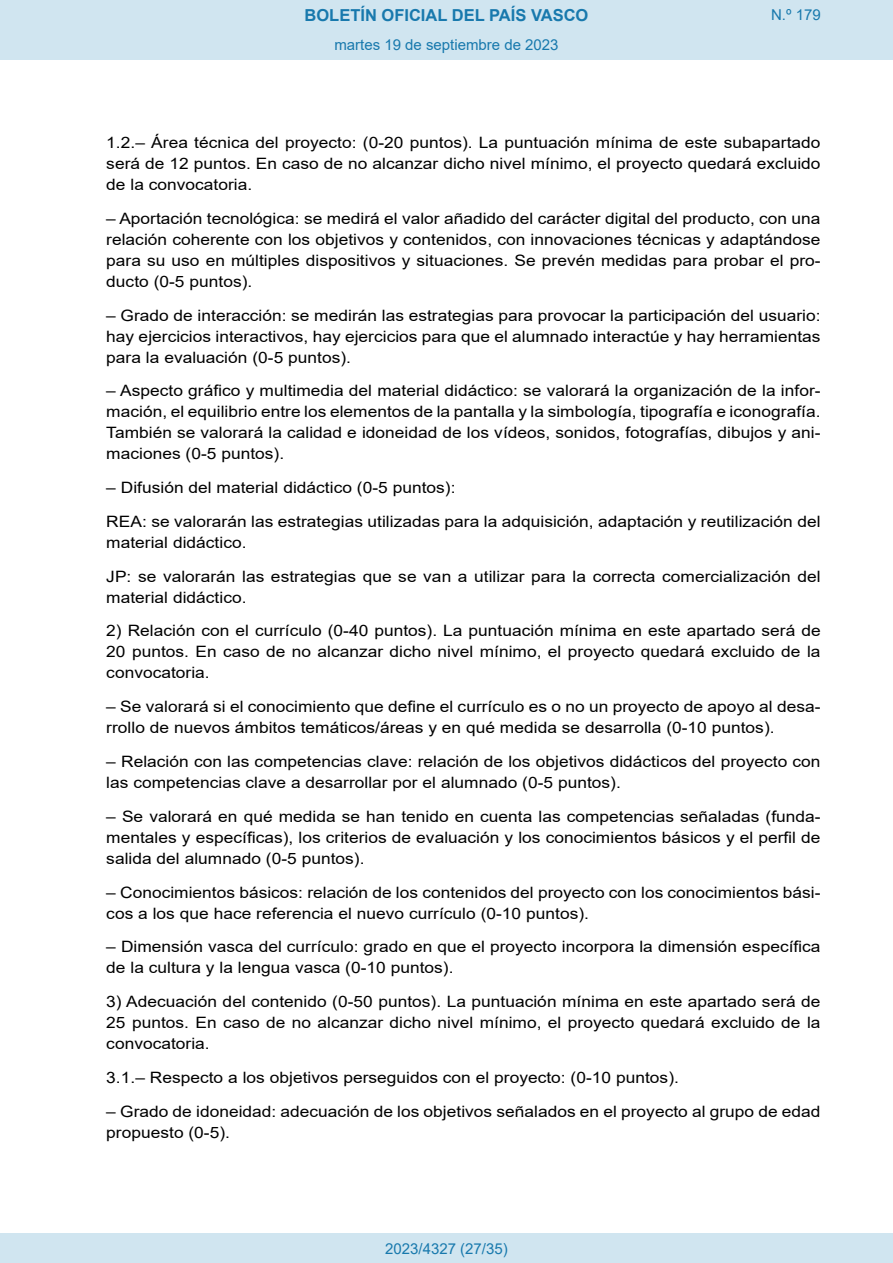
<style>
.page{position:relative;width:893px;height:1263px;background:#fff}
.page>*{position:absolute;margin:0;border:0;box-sizing:border-box;transform-origin:0 0}
.t1{font:700 16.5px "Arial";color:#1879ad}
.BOPVDetalle1{font:15.6px/21px "Arial";color:#000;text-align:justify;scale:1.11 1}
.Paginacion_Centro{font:15px "Arial";color:#1879ad}
</style>
<div class="page">
<div style="left:0;top:0;width:893px;height:60px;background:#d0e5f0"></div>
<div style="left:0;top:1233px;width:893px;height:30px;background:#d0e5f0"></div>
<p class="t1" style="left:305px;top:3px;width:285px">BOLETÍN OFICIAL DEL PAÍS VASCO</p>
<p class="Paginacion_Centro" style="left:334px;top:35px;width:226px">martes 19 de septiembre de 2023</p>
<p class="Paginacion_Centro" style="left:771px;top:5px;width:51px">N.º 179</p>
<p class="BOPVDetalle1" style="left:106px;top:132px;width:645px">1.2.– Área técnica del proyecto: (0-20 puntos). La puntuación mínima de este subapartado será de 12 puntos. En caso de no alcanzar dicho nivel mínimo, el proyecto quedará excluido de la convocatoria.</p>
<p class="BOPVDetalle1" style="left:106px;top:208px;width:645px">– Aportación tecnológica: se medirá el valor añadido del carácter digital del producto, con una relación coherente con los objetivos y contenidos, con innovaciones técnicas y adaptándose para su uso en múltiples dispositivos y situaciones. Se prevén medidas para probar el pro&shy;ducto (0-5 puntos).</p>
<p class="BOPVDetalle1" style="left:106px;top:305px;width:645px">– Grado de interacción: se medirán las estrategias para provocar la participación del usuario: hay ejercicios interactivos, hay ejercicios para que el alumnado interactúe y hay herramientas para la evaluación (0-5 puntos).</p>
<p class="BOPVDetalle1" style="left:106px;top:380px;width:645px">– Aspecto gráfico y multimedia del material didáctico: se valorará la organización de la infor&shy;mación, el equilibrio entre los elementos de la pantalla y la simbología, tipografía e iconografía.<br>También se valorará la calidad e idoneidad de los vídeos, sonidos, fotografías, dibujos y ani&shy;maciones (0-5 puntos).</p>
<p class="BOPVDetalle1" style="left:106px;top:477px;width:316px">– Difusión del material didáctico (0-5 puntos):</p>
<p class="BOPVDetalle1" style="left:106px;top:511px;width:645px">REA: se valorarán las estrategias utilizadas para la adquisición, adaptación y reutilización del material didáctico.</p>
<p class="BOPVDetalle1" style="left:106px;top:566px;width:645px">JP: se valorarán las estrategias que se van a utilizar para la correcta comercialización del material didáctico.</p>
<p class="BOPVDetalle1" style="left:106px;top:620px;width:645px">2) Relación con el currículo (0-40 puntos). La puntuación mínima en este apartado será de 20 puntos. En caso de no alcanzar dicho nivel mínimo, el proyecto quedará excluido de la convocatoria.</p>
<p class="BOPVDetalle1" style="left:106px;top:696px;width:645px">– Se valorará si el conocimiento que define el currículo es o no un proyecto de apoyo al desa&shy;rrollo de nuevos ámbitos temáticos/áreas y en qué medida se desarrolla (0-10 puntos).</p>
<p class="BOPVDetalle1" style="left:106px;top:751px;width:645px">– Relación con las competencias clave: relación de los objetivos didácticos del proyecto con las competencias clave a desarrollar por el alumnado (0-5 puntos).</p>
<p class="BOPVDetalle1" style="left:106px;top:806px;width:645px">– Se valorará en qué medida se han tenido en cuenta las competencias señaladas (funda&shy;mentales y específicas), los criterios de evaluación y los conocimientos básicos y el perfil de salida del alumnado (0-5 puntos).</p>
<p class="BOPVDetalle1" style="left:106px;top:881px;width:645px">– Conocimientos básicos: relación de los contenidos del proyecto con los conocimientos bási&shy;cos a los que hace referencia el nuevo currículo (0-10 puntos).</p>
<p class="BOPVDetalle1" style="left:106px;top:936px;width:645px">– Dimensión vasca del currículo: grado en que el proyecto incorpora la dimensión específica de la cultura y la lengua vasca (0-10 puntos).</p>
<p class="BOPVDetalle1" style="left:106px;top:991px;width:645px">3) Adecuación del contenido (0-50 puntos). La puntuación mínima en este apartado será de 25 puntos. En caso de no alcanzar dicho nivel mínimo, el proyecto quedará excluido de la convocatoria.</p>
<p class="BOPVDetalle1" style="left:106px;top:1067px;width:517px">3.1.– Respecto a los objetivos perseguidos con el proyecto: (0-10 puntos).</p>
<p class="BOPVDetalle1" style="left:106px;top:1100px;width:645px">– Grado de idoneidad: adecuación de los objetivos señalados en el proyecto al grupo de edad propuesto (0-5).</p>
<p class="Paginacion_Centro" style="left:385px;top:1238px;width:124px">2023/4327 (27/35)</p>
</div>
